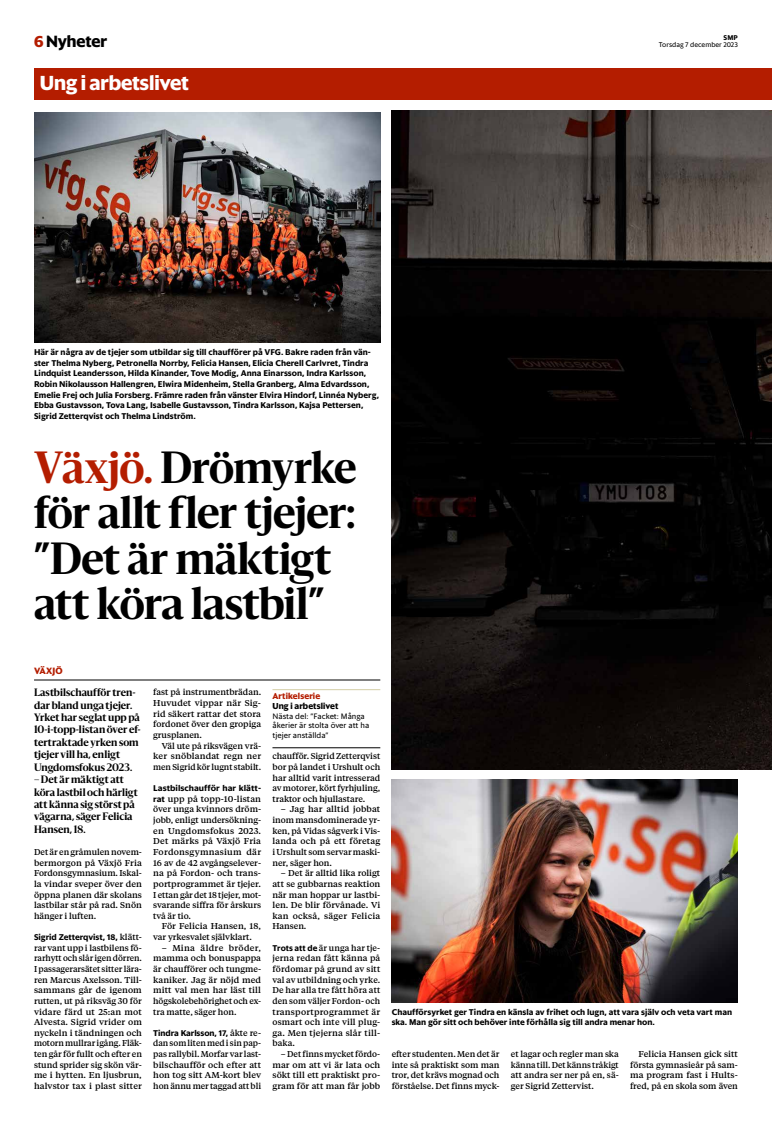
<style>
.page{position:relative;width:772px;height:1123px;background:#fff}
.page>*{position:absolute;margin:0;border:0;box-sizing:border-box;transform-origin:0 0}
.t1{font:700 42px/45.4px "Sanomat";letter-spacing:-.015em;color:#000}
.t2{font:700 20px "Sanomat Sans";letter-spacing:-.005em;color:#fff}
.t3{font:700 16px "Sanomat Sans";letter-spacing:-.01em;color:#000}
.t4{font:700 10px/12.4px "Sanomat";color:#000}
.t5{font:700 9px "Sanomat Sans";letter-spacing:.01em;color:#b41d00}
.t6{font:500 8.5px/10.6px "Tiempos Text";letter-spacing:-.005em;color:#000;text-align:justify}
.t7{font:700 8.5px/10.6px "Sanomat Sans Text";color:#000}
.t8{font:700 8.5px "Sanomat Sans";letter-spacing:.015em;color:#000}
.t9{font:700 8.5px "Sanomat Sans";letter-spacing:.015em;color:#b41d00}
.t10{font:8px/9.4px "Sanomat Sans Text";color:#000}
.t11{font:7px "Sanomat Sans Text";color:#000}
.t12{font:700 7px "Sanomat Sans Text";color:#000}
.s1{color:#b41d00}
.s2{font-family:"Tiempos Text";font-weight:500}
.s3{font-family:"Sanomat Sans Text";font-weight:700}
</style>
<div class="page">
<div style="left:34px;top:68px;width:737px;height:32px;background:#b41d00"></div>
<hr style="left:34px;top:680px;width:346px;height:1px;background:#000">
<img style="left:34px;top:112px;width:346px;height:231px">
<img style="left:391px;top:111px;width:380px;height:659px">
<img style="left:391px;top:779px;width:346px;height:223px">
<hr style="left:272px;top:689px;width:108px;height:1px;background:#d5cfa7">
<hr style="left:272px;top:747px;width:108px;height:1px;background:#000">
<h3 class="t3" style="left:34px;top:33px;width:75px"><span class="s1">6</span> Nyheter</h3>
<p class="t11" style="left:658px;top:41px;width:80px">Torsdag 7 december 2023</p>
<p class="t12" style="left:723px;top:34px;width:16px">SMP</p>
<h2 class="t2" style="left:40px;top:72px;width:151px">Ung i arbetslivet</h2>
<p class="t7" style="left:34px;top:347px;width:346px">Här är några av de tjejer som utbildar sig till chaufförer på VFG. Bakre raden från vän&shy;ster Thelma Nyberg, Petronella Norrby, Felicia Hansen, Elicia Cherell Carlvret, Tindra Lindquist Leandersson, Hilda Kinander, Tove Modig, Anna Einarsson, Indra Karlsson, Robin Nikolausson Hallengren, Elwira Midenheim, Stella Granberg, Alma Edvardsson, Emelie Frej och Julia Forsberg. Främre raden från vänster Elvira Hindorf, Linnéa Nyberg, Ebba Gustavsson, Tova Lang, Isabelle Gustavsson, Tindra Karlsson, Kajsa Pettersen, Sigrid Zetterqvist och Thelma Lindström.</p>
<h1 class="t1" style="left:34px;top:448px;width:324px"><span class="s1">Växjö.</span> Drömyrke för allt fler tjejer: ”Det är mäktigt att köra lastbil”</h1>
<p class="t5" style="left:34px;top:666px;width:30px">VÄXJÖ</p>
<p class="t4" style="left:34px;top:687px;width:108px">Lastbilschaufför tren&shy;dar bland unga tjejer.<br>Yrket har seglat upp på<br>10-i-topp-listan över ef&shy;tertraktade yrken som tjejer vill ha, enligt<br>Ungdomsfokus 2023.</p>
<p class="t4" style="left:34px;top:774px;width:105px">– Det är mäktigt att köra lastbil och härligt att känna sig störst på vägarna, säger Felicia<br>Hansen, 18.</p>
<p class="t6" style="left:34px;top:847px;width:109px">Det är en gråmulen novem&shy;bermorgon på Växjö Fria Fordonsgymnasium. Iskal&shy;la vindar sveper över den öppna planen där skolans lastbilar står på rad. Snön hänger i luften.</p>
<p class="t7" style="left:34px;top:932px;width:109px">Sigrid Zetterqvist, 18, <span class="s2">klätt-</span></p>
<p class="t6" style="left:34px;top:943px;width:109px">rar vant upp i lastbilens fö&shy;rarhytt och slår igen dörren.<br>I passagerarsätet sitter lära&shy;ren Marcus Axelsson. Till&shy;sammans går de igenom rutten, ut på riksväg 30 för vidare färd ut 25:an mot Alvesta. Sigrid vrider om nyckeln i tändningen och motorn mullrar igång. Fläk&shy;ten går för fullt och efter en stund sprider sig skön vär&shy;me i hytten. En ljusbrun, halvstor tax i plast sitter</p>
<p class="t6" style="left:153px;top:687px;width:109px">fast på instrumentbrädan.<br>Huvudet vippar när Sig&shy;rid säkert rattar det stora fordonet över den gropiga grusplanen.</p>
<p class="t6" style="left:153px;top:741px;width:109px;text-indent:8px">Väl ute på riksvägen vrä&shy;ker snöblandat regn ner men Sigrid kör lugnt stabilt.</p>
<p class="t7" style="left:153px;top:783px;width:109px">Lastbilschaufför har klätt-</p>
<p class="t6" style="left:153px;top:794px;width:109px"><span class="s3">rat</span> upp på topp-10-listan över unga kvinnors dröm&shy;jobb, enligt undersökning&shy;en Ungdomsfokus 2023.<br>Det märks på Växjö Fria Fordonsgymnasium där 16 av de 42 avgångselever&shy;na på Fordon- och trans&shy;portprogrammet är tjejer.<br>I ettan går det 18 tjejer, mot&shy;svarande siffra för årskurs två är tio.</p>
<p class="t6" style="left:153px;top:921px;width:109px;text-indent:9px">För Felicia Hansen, 18, var yrkesvalet självklart.</p>
<p class="t6" style="left:153px;top:943px;width:109px;text-indent:9px">– Mina äldre bröder, mamma och bonuspappa är chaufförer och tungme&shy;kaniker. Jag är nöjd med mitt val men har läst till högskolebehörighet och ex&shy;tra matte, säger hon.</p>
<p class="t7" style="left:153px;top:1028px;width:109px">Tindra Karlsson, 17, <span class="s2">åkte re-</span></p>
<p class="t6" style="left:153px;top:1038px;width:109px">dan som liten med i sin pap&shy;pas rallybil. Morfar var last&shy;bilschaufför och efter att hon tog sitt AM-kort blev hon ännu mer taggad att bli</p>
<p class="t9" style="left:272px;top:692px;width:49px">Artikelserie</p>
<p class="t8" style="left:272px;top:702px;width:67px">Ung i arbetslivet</p>
<p class="t10" style="left:272px;top:712px;width:98px">Nästa del: ”Facket: Många åkerier är stolta över att ha tjejer anställda”</p>
<p class="t6" style="left:272px;top:751px;width:109px">chaufför. Sigrid Zetterqvist bor på landet i Urshult och har alltid varit intresserad av motorer, kört fyrhjuling, traktor och hjullastare.</p>
<p class="t6" style="left:272px;top:804px;width:109px;text-indent:9px">– Jag har alltid jobbat inom mansdominerade yr&shy;ken, på Vidas sågverk i Vis&shy;landa och på ett företag i Urshult som servar maski&shy;ner, säger hon.</p>
<p class="t6" style="left:272px;top:868px;width:109px;text-indent:9px">– Det är alltid lika roligt att se gubbarnas reaktion när man hoppar ur lastbi&shy;len. De blir förvånade. Vi kan också, säger Felicia Hansen.</p>
<p class="t6" style="left:272px;top:943px;width:109px"><span class="s3">Trots att de</span> är unga har tje&shy;jerna redan fått känna på fördomar på grund av sitt val av utbildning och yrke.<br>De har alla tre fått höra att den som väljer Fordon- och transportprogrammet är osmart och inte vill plug&shy;ga. Men tjejerna slår till&shy;baka.</p>
<p class="t6" style="left:272px;top:1049px;width:109px;text-indent:9px">– Det finns mycket fördo&shy;mar om att vi är lata och sökt till ett praktiskt pro&shy;gram för att man får jobb</p>
<p class="t7" style="left:391px;top:1006px;width:341px">Chaufförsyrket ger Tindra en känsla av frihet och lugn, att vara själv och veta vart man ska. Man gör sitt och behöver inte förhålla sig till andra menar hon.</p>
<p class="t6" style="left:391px;top:1049px;width:109px">efter studenten. Men det är inte så praktiskt som man tror, det krävs mognad och förståelse. Det finns myck-</p>
<p class="t6" style="left:510px;top:1049px;width:109px">et lagar och regler man ska känna till. Det känns tråkigt att andra ser ner på en, sä&shy;ger Sigrid Zettervist.</p>
<p class="t6" style="left:629px;top:1049px;width:109px;text-indent:9px">Felicia Hansen gick sitt första gymnasieår på sam&shy;ma program fast i Hults&shy;fred, på en skola som även</p>
</div>
